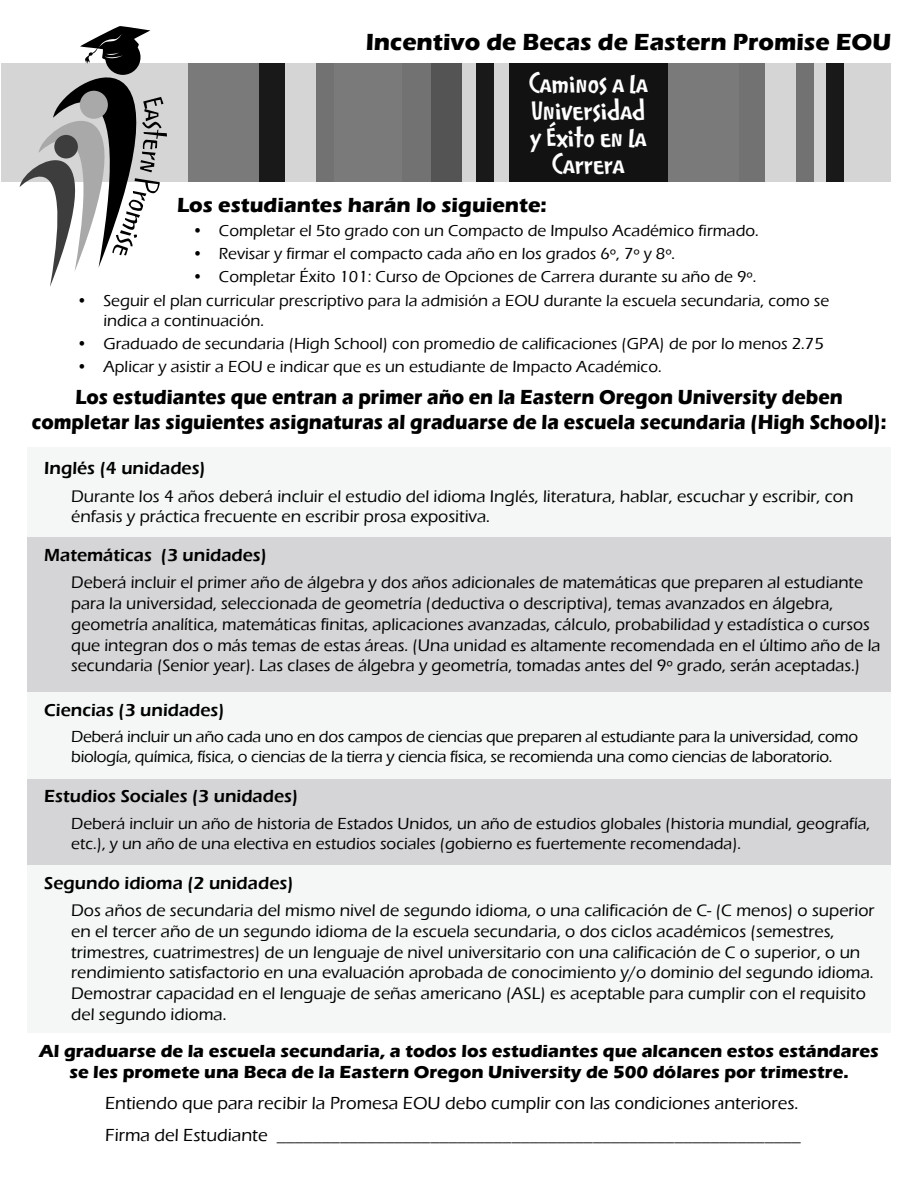
<style>
.page{position:relative;width:918px;height:1188px;background:#fff}
.page>*{position:absolute;margin:0;border:0;box-sizing:border-box;transform-origin:0 0}
.t1{font:700 27px/27px "Splint Hmk";color:#fff;text-align:center}
.t2{font:700 24px "Eras ITC";color:#000}
.t3{font:700 21px/25.2px "Eras ITC";color:#000;text-align:center;scale:.91 1}
.t4{font:700 21px "Eras ITC";color:#000}
.t5{font:700 18px/21.6px "Eras ITC";color:#000;text-align:center}
.t6{font:500 18px/32.4px "Eras ITC";color:#000}
.t7{font:600 18px "Eras ITC";color:#000}
.t8{font:500 17.25px/20.7px "Eras ITC";color:#000}
.t9{font:500 16.5px/19.8px "Eras ITC";color:#000}
.t10{font:500 16.5px/19.8px "Eras ITC";letter-spacing:-.02em;color:#000}
</style>
<div class="page">
<div style="left:2px;top:63px;width:343px;height:119px;background:#d5d5d5"></div>
<div style="left:749px;top:63px;width:142px;height:119px;background:#d5d5d5"></div>
<div style="left:446px;top:63px;width:151px;height:119px;background:#d5d5d5"></div>
<div style="left:509px;top:63px;width:160px;height:119px;background:#121212"></div>
<div style="left:476px;top:63px;width:18px;height:119px;background:#191919"></div>
<div style="left:826px;top:63px;width:17px;height:119px;background:#191919"></div>
<div style="left:734px;top:63px;width:30px;height:119px;background:#727272"></div>
<div style="left:402px;top:63px;width:30px;height:119px;background:#727272"></div>
<div style="left:797px;top:63px;width:17px;height:119px;background:#727272"></div>
<div style="left:431px;top:63px;width:30px;height:119px;background:#545454"></div>
<div style="left:332px;top:63px;width:70px;height:119px;background:#7a7a7a"></div>
<div style="left:669px;top:63px;width:70px;height:119px;background:#7a7a7a"></div>
<svg style="left:20px;top:26px;width:147px;height:261px"></svg>
<div style="left:254px;top:63px;width:30px;height:119px;background:#191919"></div>
<div style="left:317px;top:63px;width:17px;height:119px;background:#727272"></div>
<div style="left:189px;top:63px;width:70px;height:119px;background:#7a7a7a"></div>
<div style="left:27px;top:862px;width:864px;height:170px;background:#f2f3f4"></div>
<div style="left:27px;top:775px;width:864px;height:90px;background:#d5d5d7"></div>
<div style="left:27px;top:689px;width:864px;height:89px;background:#f2f3f4"></div>
<div style="left:27px;top:534px;width:864px;height:158px;background:#d5d5d7"></div>
<div style="left:27px;top:447px;width:864px;height:90px;background:#f2f3f4"></div>
<h2 class="t2" style="left:366px;top:28px;width:527px">Incentivo de Becas de Eastern Promise EOU</h2>
<h1 class="t1" style="left:529px;top:69px;width:120px">Caminos a la<br>Universidad y Éxito en la<br>Carrera</h1>
<p class="t4" style="left:177px;top:193px;width:371px">Los estudiantes harán lo siguiente:</p>
<p class="t9" style="left:192px;top:221px;width:568px">• Completar el 5to grado con un Compacto de Impulso Académico firmado.</p>
<p class="t9" style="left:192px;top:244px;width:485px">• Revisar y firmar el compacto cada año en los grados 6º, 7º y 8º.</p>
<p class="t9" style="left:192px;top:267px;width:566px">• Completar Éxito 101: Curso de Opciones de Carrera durante su año de 9º.</p>
<p class="t9" style="left:103px;top:291px;width:727px;text-indent:-27px">• Seguir el plan curricular prescriptivo para la admisión a EOU durante la escuela secundaria, como se indica a continuación.</p>
<p class="t9" style="left:76px;top:333px;width:749px">• Graduado de secundaria (High School) con promedio de calificaciones (GPA) de por lo menos 2.75</p>
<p class="t9" style="left:76px;top:356px;width:587px">• Aplicar y asistir a EOU e indicar que es un estudiante de Impacto Académico.</p>
<p class="t3" style="left:32px;top:384px;width:941px">Los estudiantes que entran a primer año en la Eastern Oregon University deben completar las siguientes asignaturas al graduarse de la escuela secundaria (High School):</p>
<p class="t7" style="left:44px;top:458px;width:163px">Inglés (4 unidades)</p>
<p class="t8" style="left:71px;top:486px;width:784px">Durante los 4 años deberá incluir el estudio del idioma Inglés, literatura, hablar, escuchar y escribir, con énfasis y práctica frecuente en escribir prosa expositiva.</p>
<p class="t7" style="left:44px;top:545px;width:224px">Matemáticas (3 unidades)</p>
<p class="t8" style="left:71px;top:573px;width:811px">Deberá incluir el primer año de álgebra y dos años adicionales de matemáticas que preparen al estudiante para la universidad, seleccionada de geometría (deductiva o descriptiva), temas avanzados en álgebra, geometría analítica, matemáticas finitas, aplicaciones avanzadas, cálculo, probabilidad y estadística o cursos que integran dos o más temas de estas áreas. (Una unidad es altamente recomendada en el último año de la secundaria (Senior year). Las clases de álgebra y geometría, tomadas antes del 9º grado, serán aceptadas.)</p>
<p class="t7" style="left:44px;top:699px;width:182px">Ciencias (3 unidades)</p>
<p class="t10" style="left:71px;top:727px;width:788px">Deberá incluir un año cada uno en dos campos de ciencias que preparen al estudiante para la universidad, como biología, química, física, o ciencias de la tierra y ciencia física, se recomienda una como ciencias de laboratorio.</p>
<p class="t7" style="left:44px;top:786px;width:255px">Estudios Sociales (3 unidades)</p>
<p class="t9" style="left:71px;top:814px;width:801px">Deberá incluir un año de historia de Estados Unidos, un año de estudios globales (historia mundial, geografía, etc.), y un año de una electiva en estudios sociales (gobierno es fuertemente recomendada).</p>
<p class="t7" style="left:44px;top:873px;width:251px">Segundo idioma (2 unidades)</p>
<p class="t8" style="left:71px;top:901px;width:805px">Dos años de secundaria del mismo nivel de segundo idioma, o una calificación de C- (C menos) o superior en el tercer año de un segundo idioma de la escuela secundaria, o dos ciclos académicos (semestres, trimestres, cuatrimestres) de un lenguaje de nivel universitario con una calificación de C o superior, o un rendimiento satisfactorio en una evaluación aprobada de conocimiento y/o dominio del segundo idioma.<br>Demostrar capacidad en el lenguaje de señas americano (ASL) es aceptable para cumplir con el requisito del segundo idioma.</p>
<p class="t5" style="left:39px;top:1040px;width:841px">Al graduarse de la escuela secundaria, a todos los estudiantes que alcancen estos estándares se les promete una Beca de la Eastern Oregon University de 500 dólares por trimestre.</p>
<p class="t6" style="left:105px;top:1087px;width:697px">Entiendo que para recibir la Promesa EOU debo cumplir con las condiciones anteriores.<br>Firma del Estudiante __________________________________________________________</p>
</div>
